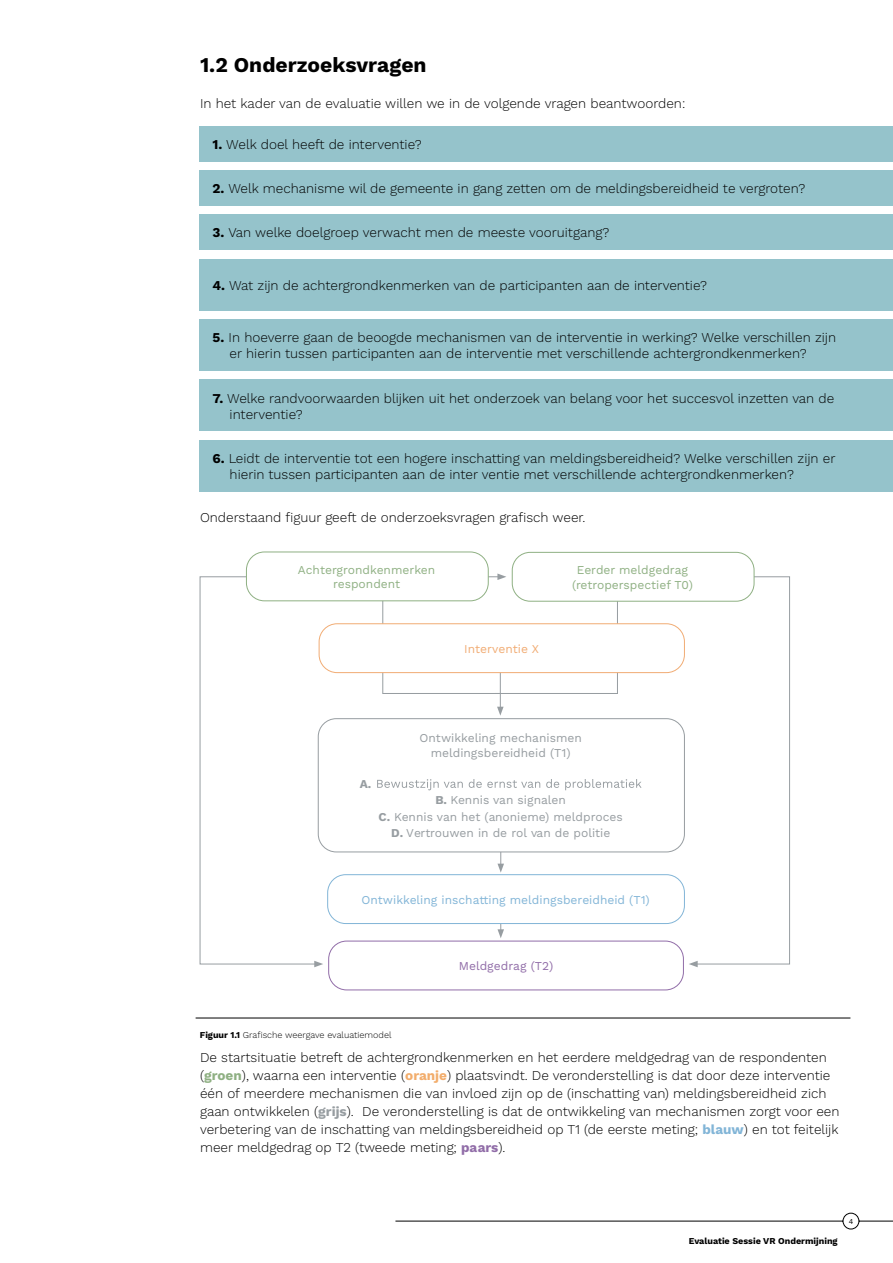
<style>
.page{position:relative;width:893px;height:1263px;background:#fff}
.page>*{position:absolute;margin:0;border:0;box-sizing:border-box;transform-origin:0 0}
.t1{font:700 21px "Work Sans";color:#000}
.t2{font:300 13.5px/18px "Work Sans";color:#000}
.t3{font:12px/16.5px "Work Sans";color:#979da1;text-align:center}
.t4{font:12px/14.4px "Work Sans";color:#8fb083;text-align:center}
.t5{font:12px "Work Sans";color:#82b5d7}
.t6{font:12px "Work Sans";color:#916da8}
.t7{font:12px "Work Sans";color:#f1ac74}
.t8{font:700 12px "Work Sans";color:#979da1}
.t9{font:300 9px "Work Sans";color:#000}
.t10{font:700 9px "Work Sans";color:#000}
.t11{font:7.5px "Work Sans";color:#000}
.s1{font-weight:700}
.s2{font-weight:700;color:#8fb083}
.s3{font-weight:700;color:#f2ad6c}
.s4{font-weight:700;color:#979da1}
.s5{font-weight:700;color:#82b5d7}
.s6{font-weight:700;color:#916da8}
</style>
<div class="page">
<svg style="left:395px;top:1213px;width:498px;height:16px"></svg>
<div style="left:200px;top:126px;width:693px;height:36px;background:#95c3cb"></div>
<div style="left:200px;top:170px;width:693px;height:36px;background:#95c3cb"></div>
<div style="left:200px;top:214px;width:693px;height:36px;background:#95c3cb"></div>
<div style="left:200px;top:259px;width:693px;height:52px;background:#95c3cb"></div>
<div style="left:200px;top:319px;width:693px;height:52px;background:#95c3cb"></div>
<div style="left:200px;top:379px;width:693px;height:52px;background:#95c3cb"></div>
<div style="left:200px;top:440px;width:693px;height:52px;background:#95c3cb"></div>
<svg style="left:382px;top:573px;width:236px;height:143px"></svg>
<hr style="left:500px;top:752px;width:1px;height:114px;background:#979da1">
<svg style="left:497px;top:864px;width:7px;height:9px"></svg>
<svg style="left:497px;top:924px;width:7px;height:14px"></svg>
<svg style="left:200px;top:576px;width:118px;height:388px"></svg>
<svg style="left:314px;top:961px;width:9px;height:6px"></svg>
<svg style="left:671px;top:576px;width:119px;height:388px"></svg>
<svg style="left:689px;top:961px;width:9px;height:6px"></svg>
<div style="left:318px;top:719px;width:366px;height:133px;background:#fff;border-radius:18px"></div>
<svg style="left:377px;top:779px;width:86px;height:11px"></svg>
<svg style="left:469px;top:779px;width:71px;height:9px"></svg>
<svg style="left:546px;top:779px;width:13px;height:9px"></svg>
<svg style="left:565px;top:779px;width:76px;height:11px"></svg>
<div style="left:318px;top:718px;width:367px;height:134px;border:1px solid #979da1;border-radius:18px"></div>
<div style="left:328px;top:875px;width:356px;height:48px;background:#fff;border-radius:18px"></div>
<div style="left:327px;top:874px;width:358px;height:50px;border:1px solid #82b5d7;border-radius:18px"></div>
<div style="left:329px;top:941px;width:354px;height:49px;background:#fff;border-radius:18px"></div>
<div style="left:328px;top:941px;width:356px;height:49px;border:1px solid #916da8;border-radius:18px"></div>
<div style="left:319px;top:624px;width:365px;height:49px;background:#fff;border-radius:18px"></div>
<div style="left:319px;top:623px;width:366px;height:50px;border:1px solid #f1ac74;border-radius:18px"></div>
<div style="left:246px;top:552px;width:242px;height:49px;background:#fff;border-radius:18px"></div>
<div style="left:246px;top:552px;width:242px;height:49px;border:1px solid #8fb083;border-radius:18px"></div>
<div style="left:512px;top:552px;width:242px;height:49px;background:#fff;border-radius:18px"></div>
<div style="left:512px;top:552px;width:242px;height:49px;border:1px solid #8fb083;border-radius:18px"></div>
<hr style="left:196px;top:1018px;width:654px;height:1px;background:#000">
<h1 class="t1" style="left:200px;top:53px;width:228px">1.2 Onderzoeksvragen</h1>
<p class="t2" style="left:200px;top:95px;width:487px">In het kader van de evaluatie willen we in de volgende vragen beantwoorden:</p>
<p class="t2" style="left:213px;top:136px;width:211px"><span class="s1">1.</span> Welk doel heeft de interventie?</p>
<p class="t2" style="left:213px;top:180px;width:594px"><span class="s1">2.</span> Welk mechanisme wil de gemeente in gang zetten om de meldingsbereidheid te vergroten?</p>
<p class="t2" style="left:213px;top:224px;width:398px"><span class="s1">3.</span> Van welke doelgroep verwacht men de meeste vooruitgang?</p>
<p class="t2" style="left:213px;top:277px;width:496px"><span class="s1">4.</span> Wat zijn de achtergrondkenmerken van de participanten aan de interventie?</p>
<p class="t2" style="left:230px;top:330px;width:608px;line-height:16.2px;text-indent:-17px"><span class="s1">5.</span> In hoeverre gaan de beoogde mechanismen van de interventie in werking? Welke verschillen zijn er hierin tussen participanten aan de interventie met verschillende achtergrondkenmerken?</p>
<p class="t2" style="left:230px;top:390px;width:606px;line-height:16.2px;text-indent:-17px"><span class="s1">7.</span> Welke randvoorwaarden blijken uit het onderzoek van belang voor het succesvol inzetten van de interventie?</p>
<p class="t2" style="left:230px;top:451px;width:607px;line-height:16.2px;text-indent:-17px"><span class="s1">6.</span> Leidt de interventie tot een hogere inschatting van meldingsbereidheid? Welke verschillen zijn er hierin tussen participanten aan de inter ventie met verschillende achtergrondkenmerken?</p>
<p class="t2" style="left:200px;top:509px;width:387px">Onderstaand figuur geeft de onderzoeksvragen grafisch weer.</p>
<p class="t4" style="left:298px;top:563px;width:139px">Achtergrondkenmerken respondent</p>
<p class="t4" style="left:572px;top:563px;width:122px">Eerder meldgedrag (retroperspectief T0)</p>
<p class="t7" style="left:464px;top:642px;width:76px">Interventie X</p>
<p class="t8" style="left:360px;top:777px;width:13px">A.</p>
<p class="t3" style="left:420px;top:732px;width:164px;line-height:14.4px">Ontwikkeling mechanismen meldingsbereidheid (T1)</p>
<p class="t3" style="left:379px;top:792px;width:246px"><span class="s1">B.</span> Kennis van signalen<br><span class="s1">C.</span> Kennis van het (anonieme) meldproces<br><span class="s1">D.</span> Vertrouwen in de rol van de politie</p>
<p class="t5" style="left:361px;top:892px;width:290px">Ontwikkeling inschatting meldingsbereidheid (T1)</p>
<p class="t9" style="left:200px;top:1029px;width:193px"><span class="s1">Figuur 1.1</span> Grafische weergave evaluatiemodel</p>
<p class="t6" style="left:459px;top:959px;width:96px">Meldgedrag (T2)</p>
<p class="t2" style="left:200px;top:1049px;width:641px">De startsituatie betreft de achtergrondkenmerken en het eerdere meldgedrag van de respondenten (<span class="s2">groen</span>), waarna een interventie (<span class="s3">oranje</span>) plaatsvindt. De veronderstelling is dat door deze interventie één of meerdere mechanismen die van invloed zijn op de (inschatting van) meldingsbereidheid zich gaan ontwikkelen (<span class="s4">grijs</span>). De veronderstelling is dat de ontwikkeling van mechanismen zorgt voor een verbetering van de inschatting van meldingsbereidheid op T1 (de eerste meting; <span class="s5">blauw</span>) en tot feitelijk meer meldgedrag op T2 (tweede meting; <span class="s6">paars</span>).</p>
<p class="t10" style="left:689px;top:1236px;width:150px">Evaluatie Sessie VR Ondermijning</p>
<p class="t11" style="left:849px;top:1216px;width:6px">4</p>
</div>
